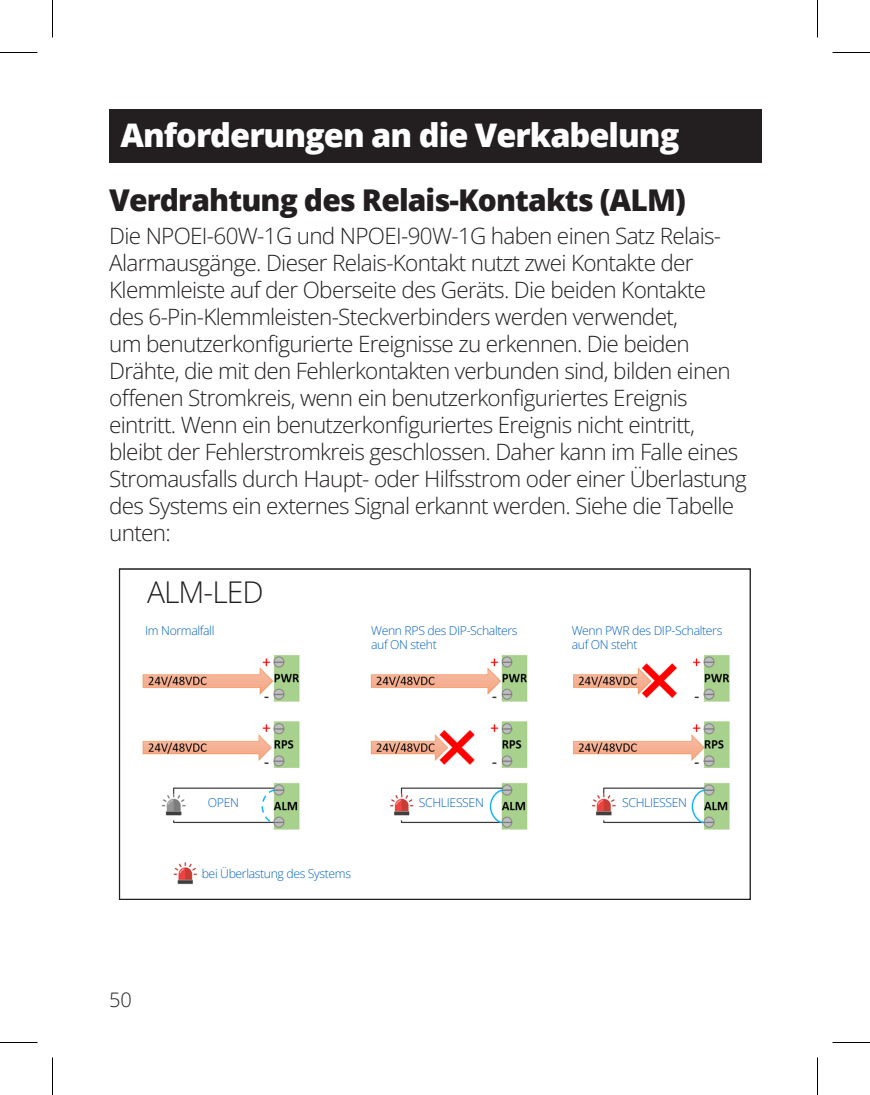
<style>
.page{position:relative;width:870px;height:1095px;background:#fff}
.page>*{position:absolute;margin:0;border:0;box-sizing:border-box;transform-origin:0 0}
.Page_Header_-_Black_Bar{font:800 32.5px "Open Sans";letter-spacing:-.03em;color:#fff}
.Subhead_-_Heavy_12pt{font:800 30px "Open Sans";letter-spacing:-.03em;color:#231f20}
.t1{font:30px "Open Sans";letter-spacing:-.03em;color:#231f20}
.t2{font:22.5px/27px "Open Sans";letter-spacing:-.03em;color:#231f20}
.t3{font:20px "Open Sans";color:#231f20}
.t4{font:12.25px/14.8px "Open Sans";letter-spacing:-.03em;color:#0563c1}
</style>
<div class="page">
<img style="left:142px;top:655px;width:588px;height:230px">
<div style="left:109px;top:109px;width:652px;height:54px;background:#231f20"></div>
<div style="left:202px;top:868px;width:200px;height:22px;background:#fff"></div>
<div style="left:189px;top:796px;width:69px;height:17px;background:#fff"></div>
<div style="left:417px;top:796px;width:69px;height:17px;background:#fff"></div>
<div style="left:620px;top:796px;width:69px;height:17px;background:#fff"></div>
<hr style="left:0;top:52px;width:38px;height:1px;background:#000">
<hr style="left:832px;top:52px;width:38px;height:1px;background:#000">
<hr style="left:0;top:1042px;width:38px;height:1px;background:#000">
<hr style="left:832px;top:1042px;width:38px;height:1px;background:#000">
<hr style="left:52px;top:0;width:1px;height:38px;background:#000">
<hr style="left:52px;top:1058px;width:1px;height:37px;background:#000">
<hr style="left:817px;top:0;width:1px;height:38px;background:#000">
<hr style="left:817px;top:1058px;width:1px;height:37px;background:#000">
<p class="Page_Header_-_Black_Bar" style="left:120px;top:111px;width:561px">Anforderungen an die Verkabelung</p>
<p class="Subhead_-_Heavy_12pt" style="left:109px;top:177px;width:578px">Verdrahtung des Relais-Kontakts (ALM)</p>
<p class="t2" style="left:109px;top:222px;width:639px">Die NPOEI-60W-1G und NPOEI-90W-1G haben einen Satz Relais-Alarmausgänge. Dieser Relais-Kontakt nutzt zwei Kontakte der Klemmleiste auf der Oberseite des Geräts. Die beiden Kontakte<br>des 6-Pin-Klemmleisten-Steckverbinders werden verwendet,<br>um benutzerkonfigurierte Ereignisse zu erkennen. Die beiden Drähte, die mit den Fehlerkontakten verbunden sind, bilden einen offenen Stromkreis, wenn ein benutzerkonfiguriertes Ereignis eintritt. Wenn ein benutzerkonfiguriertes Ereignis nicht eintritt, bleibt der Fehlerstromkreis geschlossen. Daher kann im Falle eines Stromausfalls durch Haupt- oder Hilfsstrom oder einer Überlastung des Systems ein externes Signal erkannt werden. Siehe die Tabelle unten:</p>
<p class="t1" style="left:147px;top:572px;width:118px">ALM-LED</p>
<p class="t4" style="left:145px;top:622px;width:71px">Im Normalfall</p>
<p class="t4" style="left:371px;top:622px;width:148px">Wenn RPS des DIP-Schalters auf ON steht</p>
<p class="t4" style="left:572px;top:622px;width:152px">Wenn PWR des DIP-Schalters auf ON steht</p>
<p class="t4" style="left:208px;top:795px;width:33px">OPEN</p>
<p class="t4" style="left:419px;top:795px;width:66px">SCHLIESSEN</p>
<p class="t4" style="left:622px;top:795px;width:66px">SCHLIESSEN</p>
<p class="t3" style="left:109px;top:986px;width:24px">50</p>
<p class="t4" style="left:202px;top:866px;width:151px">bei Überlastung des Systems</p>
</div>
